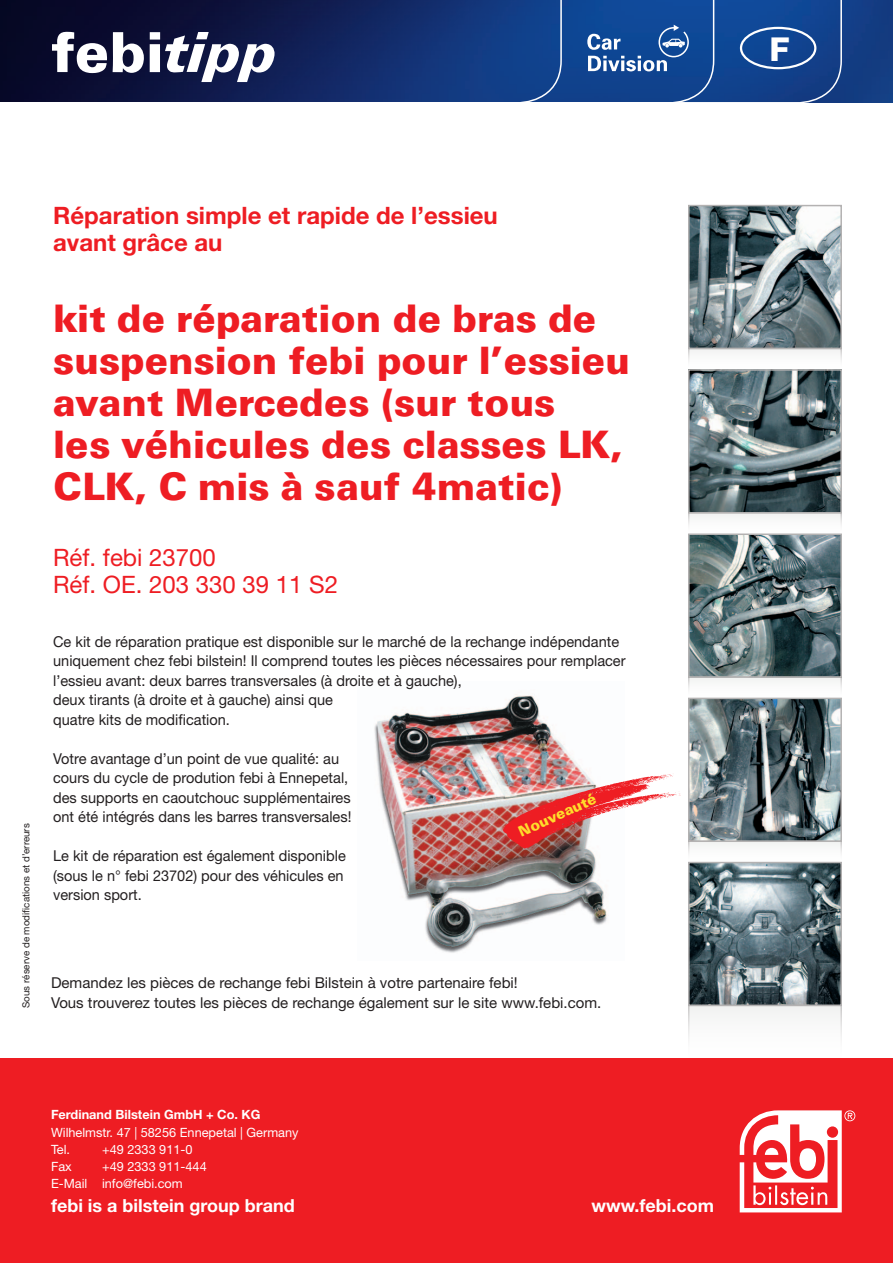
<style>
.page{position:relative;width:893px;height:1263px;background:#fff}
.page>*{position:absolute;margin:0;border:0;box-sizing:border-box;transform-origin:0 0}
.t1{font:900 57px "Univers BQ";color:#fff}
.t2{font:900 39px/42px "Univers BQ";color:#ee1d23}
.t3{font:800 33px "Helvetica Neue LT";color:#fff}
.t4{font:700 24px/27px "Helvetica Neue LT";color:#ee1d23}
.t5{font:24px/27px "Helvetica Neue LT";color:#ee1d23}
.t6{font:700 18px "Helvetica Neue LT";color:#fff}
.t7{font:15px/19.5px "Helvetica Neue LT";color:#231f20}
.t8{font:900 15px "Univers BQ";color:#ffdd2b}
.t9{font:12.75px/17.2px "Helvetica Neue LT";color:#fff}
.t10{font:700 12.75px "Helvetica Neue LT";color:#fff}
.t11{font:9.75px "Helvetica Neue";color:#231f20}
.s1{font-style:italic}
</style>
<div class="page">
<img style="left:374px;top:694px;width:233px;height:259px">
<img style="left:691px;top:865px;width:148px;height:138px">
<div style="left:688px;top:862px;width:154px;height:144px;border:2px solid #b4b2b2"></div>
<div style="left:688px;top:1005px;width:154px;height:56px;background:#fafafa;border:2px solid #b4b2b2"></div>
<div style="left:843px;top:0;width:50px;height:102px;background:#133c81"></div>
<svg style="left:563px;top:0;width:280px;height:103px;background:#184a94"></svg>
<svg style="left:0;top:0;width:563px;height:102px;background:#0f2155"></svg>
<svg style="left:587px;top:25px;width:102px;height:46px;background:#406dab"></svg>
<img style="left:691px;top:208px;width:148px;height:138px">
<div style="left:688px;top:205px;width:154px;height:144px;border:2px solid #b4b2b2"></div>
<div style="left:688px;top:348px;width:154px;height:21px;background:#fafafa;border:2px solid #b4b2b2"></div>
<img style="left:691px;top:372px;width:148px;height:138px">
<div style="left:688px;top:369px;width:154px;height:144px;border:2px solid #b4b2b2"></div>
<div style="left:688px;top:512px;width:154px;height:21px;background:#fafafa;border:2px solid #b4b2b2"></div>
<img style="left:691px;top:701px;width:148px;height:138px">
<div style="left:688px;top:698px;width:154px;height:144px;border:2px solid #b4b2b2"></div>
<div style="left:688px;top:840px;width:154px;height:22px;background:#fafafa;border:2px solid #b4b2b2"></div>
<img style="left:691px;top:536px;width:148px;height:139px">
<div style="left:688px;top:533px;width:154px;height:145px;border:2px solid #b4b2b2"></div>
<div style="left:688px;top:676px;width:154px;height:22px;background:#fafafa;border:2px solid #b4b2b2"></div>
<div style="left:740px;top:27px;width:76px;height:42px;border:2px solid #fff;border-radius:50%"></div>
<img style="left:495px;top:771px;width:186px;height:82px">
<div style="left:0;top:1059px;width:893px;height:204px;background:#ee1d23"></div>
<svg style="left:740px;top:1110px;width:115px;height:102px"></svg>
<h1 class="t1" style="left:51px;top:21px;width:226px">febi<span class="s1">tipp</span></h1>
<p class="t11" style="left:20px;top:1008px;width:186px;rotate:-90deg">Sous réserve de modifications et d’erreurs</p>
<h3 class="t4" style="left:53px;top:201px;width:446px">Réparation simple et rapide de l’essieu avant grâce au</h3>
<h2 class="t2" style="left:53px;top:298px;width:578px">kit de réparation de bras de suspension febi pour l’essieu avant Mercedes (sur tous<br>les véhicules des classes LK,<br>CLK, C mis à sauf 4matic)</h2>
<h3 class="t5" style="left:53px;top:543px;width:287px">Réf. febi 23700<br>Réf. OE. 203 330 39 11 S2</h3>
<p class="t7" style="left:53px;top:631px;width:574px">Ce kit de réparation pratique est disponible sur le marché de la rechange indépendante uniquement chez febi bilstein! Il comprend toutes les pièces nécessaires pour remplacer l’essieu avant: deux barres transversales (à droite et à gauche),<br>deux tirants (à droite et à gauche) ainsi que<br>quatre kits de modification.</p>
<p class="t7" style="left:53px;top:748px;width:300px">Votre avantage d’un point de vue qualité: au cours du cycle de prodution febi à Ennepetal, des supports en caoutchouc supplémentaires ont été intégrés dans les barres transversales!</p>
<p class="t7" style="left:53px;top:846px;width:294px">Le kit de réparation est également disponible (sous le n° febi 23702) pour des véhicules en version sport.</p>
<p class="t8" style="left:516px;top:824px;width:85px;rotate:-24deg">Nouveauté</p>
<p class="t7" style="left:51px;top:973px;width:552px">Demandez les pièces de rechange febi Bilstein à votre partenaire febi!<br>Vous trouverez toutes les pièces de rechange également sur le site www.febi.com.</p>
<p class="t10" style="left:51px;top:1107px;width:211px">Ferdinand Bilstein GmbH + Co. KG</p>
<p class="t9" style="left:51px;top:1123px;width:249px">Wilhelmstr. 47 | 58256 Ennepetal | Germany<br>Tel.</p>
<p class="t9" style="left:102px;top:1140px;width:92px">+49 2333 911-0</p>
<p class="t9" style="left:51px;top:1158px;width:22px">Fax</p>
<p class="t9" style="left:51px;top:1158px;width:157px;text-indent:51px">+49 2333 911-444<br>E-Mail info@febi.com</p>
<p class="t6" style="left:51px;top:1195px;width:245px">febi is a bilstein group brand</p>
<p class="t6" style="left:592px;top:1195px;width:124px">www.febi.com</p>
<h3 class="t3" style="left:769px;top:29px;width:22px">F</h3>
</div>
